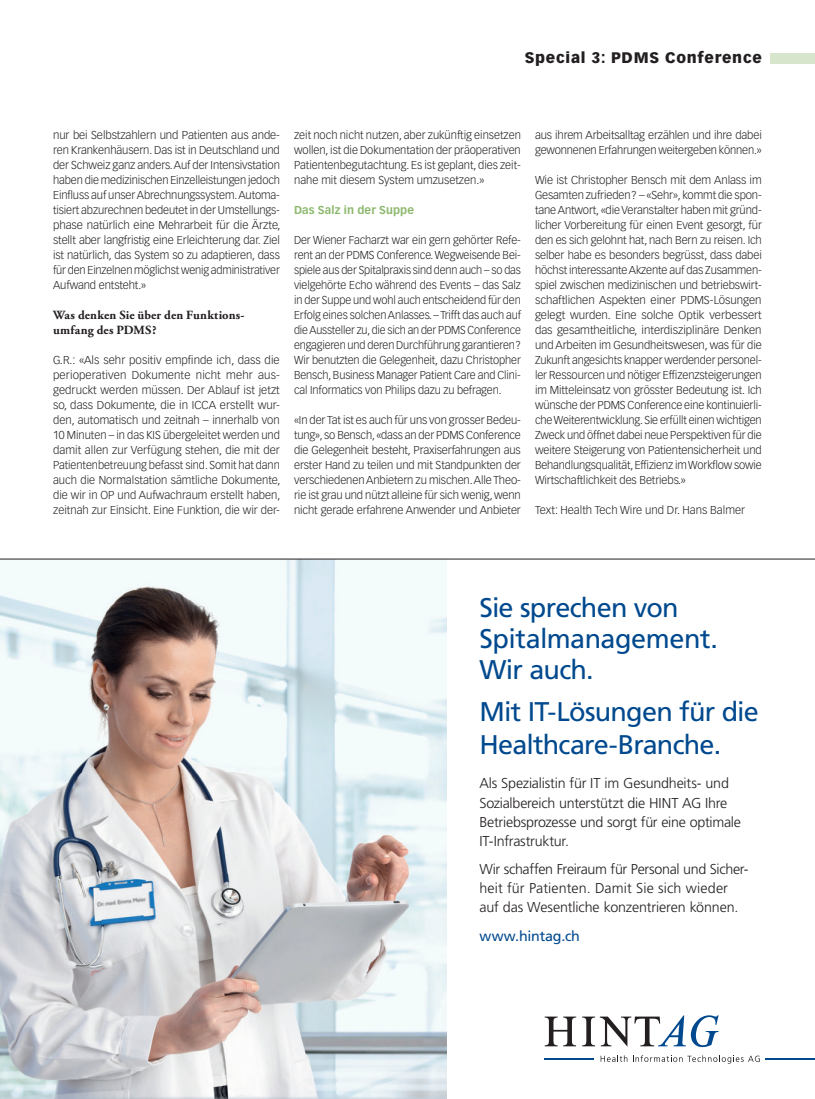
<style>
.page{position:relative;width:815px;height:1099px;background:#fff}
.page>*{position:absolute;margin:0;border:0;box-sizing:border-box;transform-origin:0 0}
.t1{font:27px/30.8px "Frutiger LT Std";letter-spacing:-.025em;color:#01498e}
.t2{font:900 15px "Vectora LT Std";letter-spacing:.05em;color:#231f20}
.t3{font:300 14.25px/19px "Frutiger LT Std";letter-spacing:-.015em;color:#231f20}
.t4{font:14.25px "Frutiger LT Std";letter-spacing:-.015em;color:#01498e}
.t5{font:700 12.5px/15px "Adobe Garamond Pro";letter-spacing:.01em;color:#231f20}
.t6{font:300 11.25px/15px "Vectora LT Std";letter-spacing:-.01em;color:#231f20;text-align:justify}
.t7{font:700 11.25px "Vectora LT Std";letter-spacing:.005em;color:#8db96e}
</style>
<div class="page">
<div style="left:770px;top:53px;width:45px;height:10px;background:#d8e5cd"></div>
<img style="left:0;top:559px;width:447px;height:539px">
<svg style="left:545px;top:1016px;width:31px;height:30px"></svg>
<svg style="left:582px;top:1015px;width:137px;height:32px"></svg>
<hr style="left:765px;top:1058px;width:50px;height:1px;background:#01498e">
<hr style="left:545px;top:1058px;width:49px;height:1px;background:#01498e">
<svg style="left:601px;top:1055px;width:26px;height:6px"></svg>
<svg style="left:633px;top:1055px;width:127px;height:8px"></svg>
<hr style="left:0;top:558px;width:815px;height:1px;background:#231f20">
<h2 class="t2" style="left:525px;top:49px;width:239px">Special 3: PDMS Conference</h2>
<p class="t6" style="left:53px;top:128px;width:229px;text-align:left">nur bei Selbstzahlern und Patienten aus ande&shy;ren Krankenhäusern. Das ist in Deutschland und der Schweiz ganz anders. Auf der Intensivstation haben die medizinischen Einzelleistungen jedoch Einfluss auf unser Abrechnungssystem. Automa&shy;tisiert abzurechnen bedeutet in der Umstellungs&shy;phase natürlich eine Mehrarbeit für die Ärzte, stellt aber langfristig eine Erleichterung dar. Ziel ist natürlich, das System so zu adaptieren, dass für den Einzelnen möglichst wenig administrativer Aufwand entsteht.»</p>
<p class="t5" style="left:53px;top:308px;width:193px">Was denken Sie über den Funktions&shy;umfang des PDMS?</p>
<p class="t6" style="left:53px;top:353px;width:229px">G.R.: «Als sehr positiv empfinde ich, dass die perioperativen Dokumente nicht mehr aus&shy;gedruckt werden müssen. Der Ablauf ist jetzt so, dass Dokumente, die in ICCA erstellt wur&shy;den, automatisch und zeitnah – innerhalb von 10 Minuten – in das KIS übergeleitet werden und damit allen zur Verfügung stehen, die mit der Patientenbetreuung befasst sind. Somit hat dann auch die Normalstation sämtliche Dokumente, die wir in OP und Aufwachraum erstellt haben, zeitnah zur Einsicht. Eine Funktion, die wir der-</p>
<p class="t6" style="left:294px;top:128px;width:228px">zeit noch nicht nutzen, aber zukünftig einsetzen wollen, ist die Dokumentation der präoperativen Patientenbegutachtung. Es ist geplant, dies zeit&shy;nahe mit diesem System umzusetzen.»</p>
<p class="t7" style="left:294px;top:203px;width:122px">Das Salz in der Suppe</p>
<p class="t6" style="left:294px;top:233px;width:228px">Der Wiener Facharzt war ein gern gehörter Refe&shy;rent an der PDMS Conference. Wegweisende Bei&shy;spiele aus der Spitalpraxis sind denn auch – so das vielgehörte Echo während des Events – das Salz in der Suppe und wohl auch entscheidend für den Erfolg eines solchen Anlasses. – Trifft das auch auf die Aussteller zu, die sich an der PDMS Conference engagieren und deren Durchführung garantieren?<br>Wir benutzten die Gelegenheit, dazu Christopher Bensch, Business Manager Patient Care and Clini&shy;cal Informatics von Philips dazu zu befragen.</p>
<p class="t6" style="left:294px;top:413px;width:228px">«In der Tat ist es auch für uns von grosser Bedeu&shy;tung», so Bensch, «dass an der PDMS Conference die Gelegenheit besteht, Praxiserfahrungen aus erster Hand zu teilen und mit Standpunkten der verschiedenen Anbietern zu mischen. Alle Theo&shy;rie ist grau und nützt alleine für sich wenig, wenn nicht gerade erfahrene Anwender und Anbieter</p>
<p class="t6" style="left:535px;top:128px;width:228px">aus ihrem Arbeitsalltag erzählen und ihre dabei gewonnenen Erfahrungen weitergeben können.»</p>
<p class="t6" style="left:535px;top:173px;width:228px">Wie ist Christopher Bensch mit dem Anlass im Gesamten zufrieden? – «Sehr», kommt die spon&shy;tane Antwort, «die Veranstalter haben mit gründ&shy;licher Vorbereitung für einen Event gesorgt, für den es sich gelohnt hat, nach Bern zu reisen. Ich selber habe es besonders begrüsst, dass dabei höchst interessante Akzente auf das Zusammen&shy;spiel zwischen medizinischen und betriebswirt&shy;schaftlichen Aspekten einer PDMS-Lösungen gelegt wurden. Eine solche Optik verbessert das gesamtheitliche, interdisziplinäre Denken und Arbeiten im Gesundheitswesen, was für die Zukunft angesichts knapper werdender personel&shy;ler Ressourcen und nötiger Effizenzsteigerungen im Mitteleinsatz von grösster Bedeutung ist. Ich wünsche der PDMS Conference eine kontinuierli&shy;che Weiterentwicklung. Sie erfüllt einen wichtigen Zweck und öffnet dabei neue Perspektiven für die weitere Steigerung von Patientensicherheit und Behandlungsqualität, Effizienz im Workflow sowie Wirtschaftlichkeit des Betriebs.»</p>
<p class="t6" style="left:535px;top:503px;width:212px">Text: Health Tech Wire und Dr. Hans Balmer</p>
<h1 class="t1" style="left:479px;top:593px;width:240px">Sie sprechen von<br>Spitalmanagement.<br>Wir auch.</h1>
<h1 class="t1" style="left:479px;top:695px;width:281px;line-height:32.6px">Mit IT-Lösungen für die<br>Healthcare-Branche.</h1>
<p class="t3" style="left:479px;top:774px;width:263px">Als Spezialistin für IT im Gesundheits- und Sozialbereich unterstützt die HINT AG Ihre Betriebsprozesse und sorgt für eine optimale IT-Infrastruktur.</p>
<p class="t3" style="left:479px;top:860px;width:271px">Wir schaffen Freiraum für Personal und Sicher&shy;heit für Patienten. Damit Sie sich wieder auf das Wesentliche konzentrieren können.</p>
<p class="t4" style="left:479px;top:927px;width:102px">www.hintag.ch</p>
</div>
